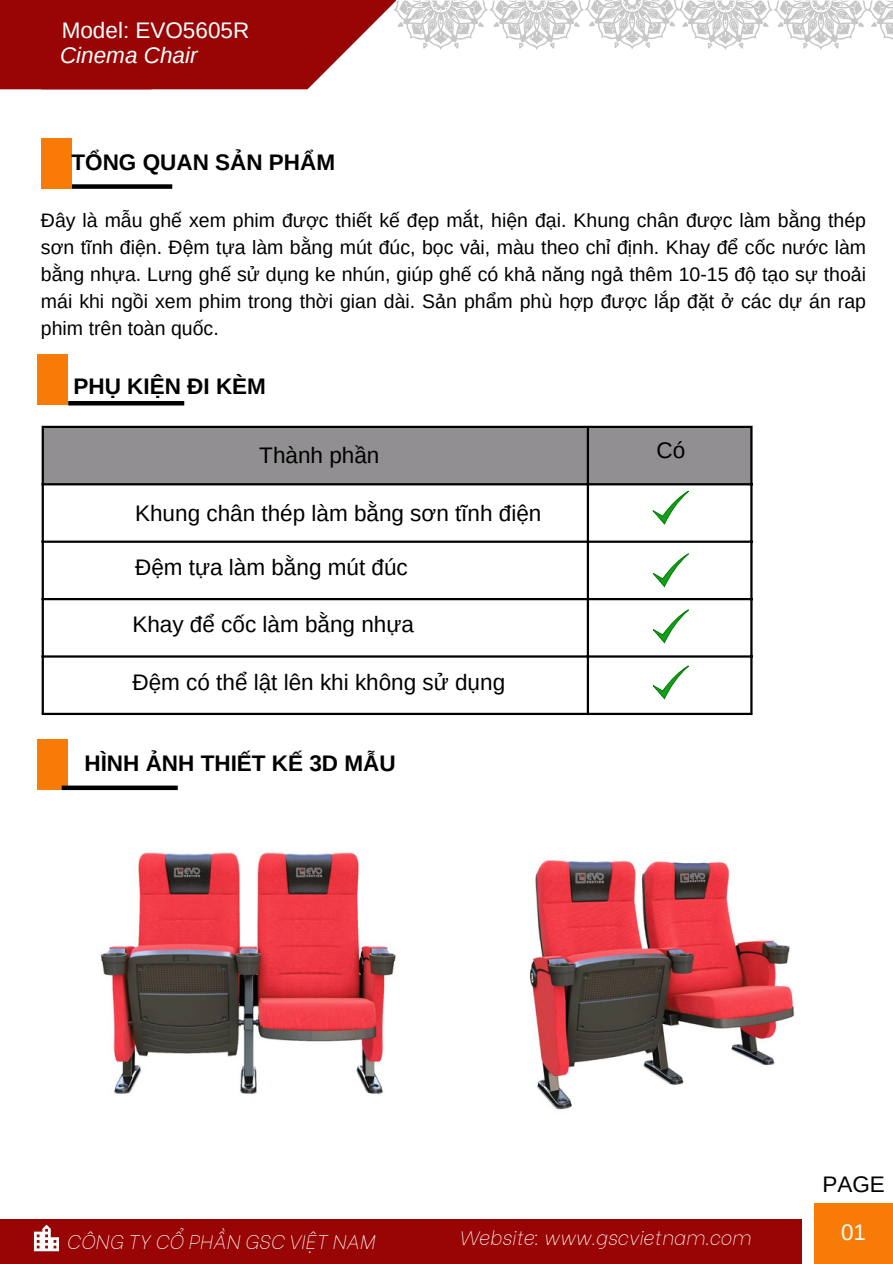
<style>
.page{position:relative;width:893px;height:1264px;background:#fff}
.page>*{position:absolute;margin:0;border:0;box-sizing:border-box;transform-origin:0 0}
.t1{font:22.5px "Arimo";color:#000}
.t2{font:700 22.5px "Arimo";color:#000}
.t3{font:22.5px "Arimo";color:#000}
.t4{font:22.5px "Arimo";color:#fff}
.t5{font:italic 22.5px "Arimo";color:#fff}
.t6{font:19.5px/27px "Arimo";color:#000;text-align:justify}
.t7{font:italic 100 19.5px "Be Vietnam";color:#fff}
</style>
<div class="page">
<svg style="left:240px;top:0;width:153px;height:89px;fill:#990404"></svg>
<div style="left:0;top:0;width:240px;height:89px;background:#990404"></div>
<div style="left:56px;top:184px;width:116px;height:5px;background:#000"></div>
<div style="left:41px;top:138px;width:30px;height:51px;background:#f87b07"></div>
<hr style="left:68px;top:401px;width:116px;height:4px;background:#000">
<div style="left:38px;top:354px;width:30px;height:50px;background:#f87b07"></div>
<div style="left:44px;top:428px;width:706px;height:55px;background:#918f91"></div>
<hr style="left:42px;top:428px;width:2px;height:284px;background:#000">
<hr style="left:586px;top:428px;width:3px;height:284px;background:#000">
<hr style="left:750px;top:428px;width:2px;height:284px;background:#000">
<hr style="left:42px;top:426px;width:710px;height:2px;background:#000">
<hr style="left:42px;top:483px;width:710px;height:2px;background:#000">
<hr style="left:42px;top:540px;width:710px;height:3px;background:#000">
<hr style="left:42px;top:598px;width:710px;height:2px;background:#000">
<hr style="left:42px;top:655px;width:710px;height:2px;background:#000">
<hr style="left:42px;top:712px;width:710px;height:3px;background:#000">
<svg style="left:652px;top:491px;width:36px;height:33px"></svg>
<div style="left:0;top:1219px;width:801px;height:44px;background:#990404"></div>
<div style="left:813px;top:1203px;width:79px;height:60px;background:#f87b07"></div>
<svg style="left:34px;top:1224px;width:25px;height:27px"></svg>
<svg style="left:393px;top:0;width:500px;height:50px"></svg>
<svg style="left:652px;top:553px;width:36px;height:34px"></svg>
<svg style="left:652px;top:609px;width:36px;height:34px"></svg>
<img style="left:100px;top:851px;width:296px;height:243px">
<img style="left:530px;top:860px;width:265px;height:250px">
<svg style="left:652px;top:665px;width:36px;height:34px"></svg>
<div style="left:38px;top:739px;width:30px;height:51px;background:#f87b07"></div>
<div style="left:62px;top:785px;width:116px;height:5px;background:#000"></div>
<p class="t4" style="left:62px;top:17px;width:189px">Model: EVO5605R</p>
<p class="t5" style="left:60px;top:43px;width:139px">Cinema Chair</p>
<p class="t2" style="left:71px;top:150px;width:265px">TỔNG QUAN SẢN PHẨM</p>
<p class="t6" style="left:41px;top:207px;width:826px">Đây là mẫu ghế xem phim được thiết kế đẹp mắt, hiện đại. Khung chân được làm bằng thép sơn tĩnh điện. Đệm tựa làm bằng mút đúc, bọc vải, màu theo chỉ định. Khay để cốc nước làm bằng nhựa. Lưng ghế sử dụng ke nhún, giúp ghế có khả năng ngả thêm 10-15 độ tạo sự thoải mái khi ngồi xem phim trong thời gian dài. Sản phẩm phù hợp được lắp đặt ở các dự án rap phim trên toàn quốc.</p>
<p class="t2" style="left:74px;top:374px;width:194px">PHỤ KIỆN ĐI KÈM</p>
<p class="t1" style="left:259px;top:442px;width:122px">Thành phần</p>
<p class="t1" style="left:656px;top:437px;width:30px">Có</p>
<p class="t3" style="left:135px;top:501px;width:407px">Khung chân thép làm bằng sơn tĩnh điện</p>
<p class="t1" style="left:135px;top:554px;width:274px">Đệm tựa làm bằng mút đúc</p>
<p class="t1" style="left:132px;top:611px;width:283px">Khay để cốc làm bằng nhựa</p>
<p class="t1" style="left:132px;top:670px;width:374px">Đệm có thể lật lên khi không sử dụng</p>
<p class="t2" style="left:84px;top:751px;width:312px">HÌNH ẢNH THIẾT KẾ 3D MẪU</p>
<p class="t7" style="left:66px;top:1225px;width:310px">CÔNG TY CỔ PHẦN GSC VIỆT NAM</p>
<p class="t7" style="left:459px;top:1221px;width:293px">Website: www.gscvietnam.com</p>
<p class="t1" style="left:822px;top:1171px;width:64px">PAGE</p>
<p class="t4" style="left:841px;top:1219px;width:27px">01</p>
</div>
